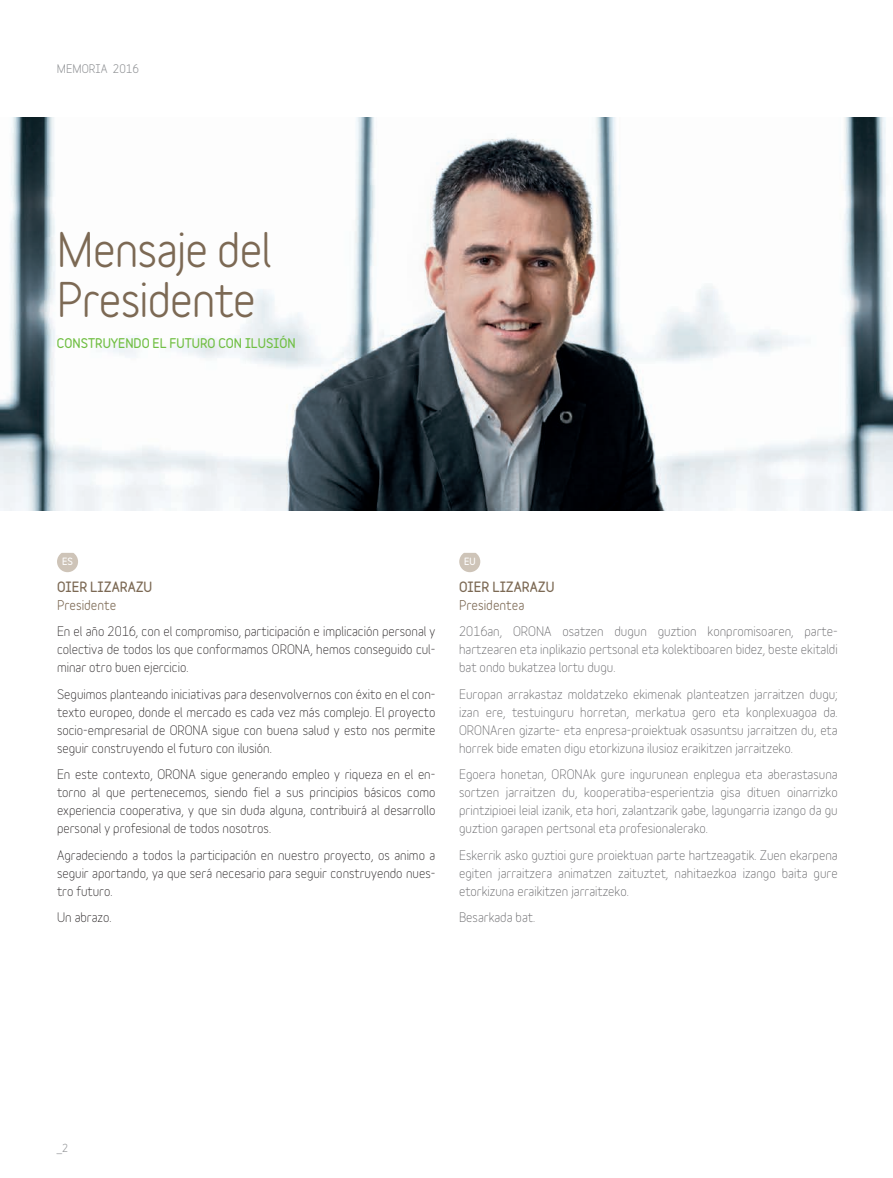
<style>
.page{position:relative;width:893px;height:1178px;background:#fff}
.page>*{position:absolute;margin:0;border:0;box-sizing:border-box;transform-origin:0 0}
.t1{font:700 45px/49.5px "Variable";letter-spacing:-.025em;color:#7c6954}
.t2{font:12.75px/18px "Variable";color:#636366;text-align:justify}
.t3{font:12.75px/18px "Variable";color:#231f20;text-align:justify}
.t4{font:900 12.75px "Variable";color:#7c6954}
.t5{font:700 12.75px "Variable";color:#7c6954}
.t6{font:900 12px "Variable";color:#71bf44}
.t7{font:700 11.25px "Variable";color:#939598}
.t8{font:700 10.5px "Variable";color:#939598}
.t9{font:900 9px "Variable";color:#fff}
</style>
<div class="page">
<img style="left:0;top:118px;width:893px;height:392px">
<svg style="left:57px;top:553px;width:21px;height:19px"></svg>
<svg style="left:459px;top:553px;width:21px;height:19px"></svg>
<p class="t7" style="left:57px;top:59px;width:83px">MEMORIA 2016</p>
<h1 class="t1" style="left:57px;top:220px;width:216px">Mensaje del<br>Presidente</h1>
<p class="t6" style="left:57px;top:334px;width:240px">CONSTRUYENDO EL FUTURO CON ILUSIÓN</p>
<p class="t9" style="left:62px;top:555px;width:12px">ES</p>
<p class="t9" style="left:464px;top:555px;width:13px">EU</p>
<p class="t4" style="left:57px;top:577px;width:97px">OIER LIZARAZU</p>
<p class="t5" style="left:57px;top:594px;width:61px">Presidente</p>
<p class="t3" style="left:57px;top:621px;width:380px">En el año 2016, con el compromiso, participación e implicación personal y colectiva de todos los que conformamos ORONA, hemos conseguido cul&shy;minar otro buen ejercicio.</p>
<p class="t3" style="left:57px;top:684px;width:380px">Seguimos planteando iniciativas para desenvolvernos con éxito en el con&shy;texto europeo, donde el mercado es cada vez más complejo. El proyecto socio-empresarial de ORONA sigue con buena salud y esto nos permite seguir construyendo el futuro con ilusión.</p>
<p class="t3" style="left:57px;top:764px;width:380px">En este contexto, ORONA sigue generando empleo y riqueza en el en&shy;torno al que pertenecemos, siendo fiel a sus principios básicos como experiencia cooperativa, y que sin duda alguna, contribuirá al desarrollo personal y profesional de todos nosotros.</p>
<p class="t3" style="left:57px;top:845px;width:380px">Agradeciendo a todos la participación en nuestro proyecto, os animo a seguir aportando, ya que será necesario para seguir construyendo nues&shy;tro futuro.</p>
<p class="t3" style="left:57px;top:907px;width:56px">Un abrazo.</p>
<p class="t4" style="left:459px;top:577px;width:97px">OIER LIZARAZU</p>
<p class="t5" style="left:459px;top:594px;width:67px">Presidentea</p>
<p class="t2" style="left:459px;top:621px;width:380px">2016an, ORONA osatzen dugun guztion konpromisoaren, parte&shy;hartzearen eta inplikazio pertsonal eta kolektiboaren bidez, beste ekitaldi bat ondo bukatzea lortu dugu.</p>
<p class="t2" style="left:459px;top:684px;width:380px">Europan arrakastaz moldatzeko ekimenak planteatzen jarraitzen dugu; izan ere, testuinguru horretan, merkatua gero eta konplexuagoa da.<br>ORONAren gizarte- eta enpresa-proiektuak osasuntsu jarraitzen du, eta horrek bide ematen digu etorkizuna ilusioz eraikitzen jarraitzeko.</p>
<p class="t2" style="left:459px;top:764px;width:380px">Egoera honetan, ORONAk gure ingurunean enplegua eta aberastasuna sortzen jarraitzen du, kooperatiba-esperientzia gisa dituen oinarrizko printzipioei leial izanik, eta hori, zalantzarik gabe, lagungarria izango da gu guztion garapen pertsonal eta profesionalerako.</p>
<p class="t2" style="left:459px;top:845px;width:380px">Eskerrik asko guztioi gure proiektuan parte hartzeagatik. Zuen ekarpena egiten jarraitzera animatzen zaituztet, nahitaezkoa izango baita gure etorkizuna eraikitzen jarraitzeko.</p>
<p class="t2" style="left:459px;top:907px;width:78px">Besarkada bat.</p>
<p class="t8" style="left:57px;top:1139px;width:13px">_2</p>
</div>
